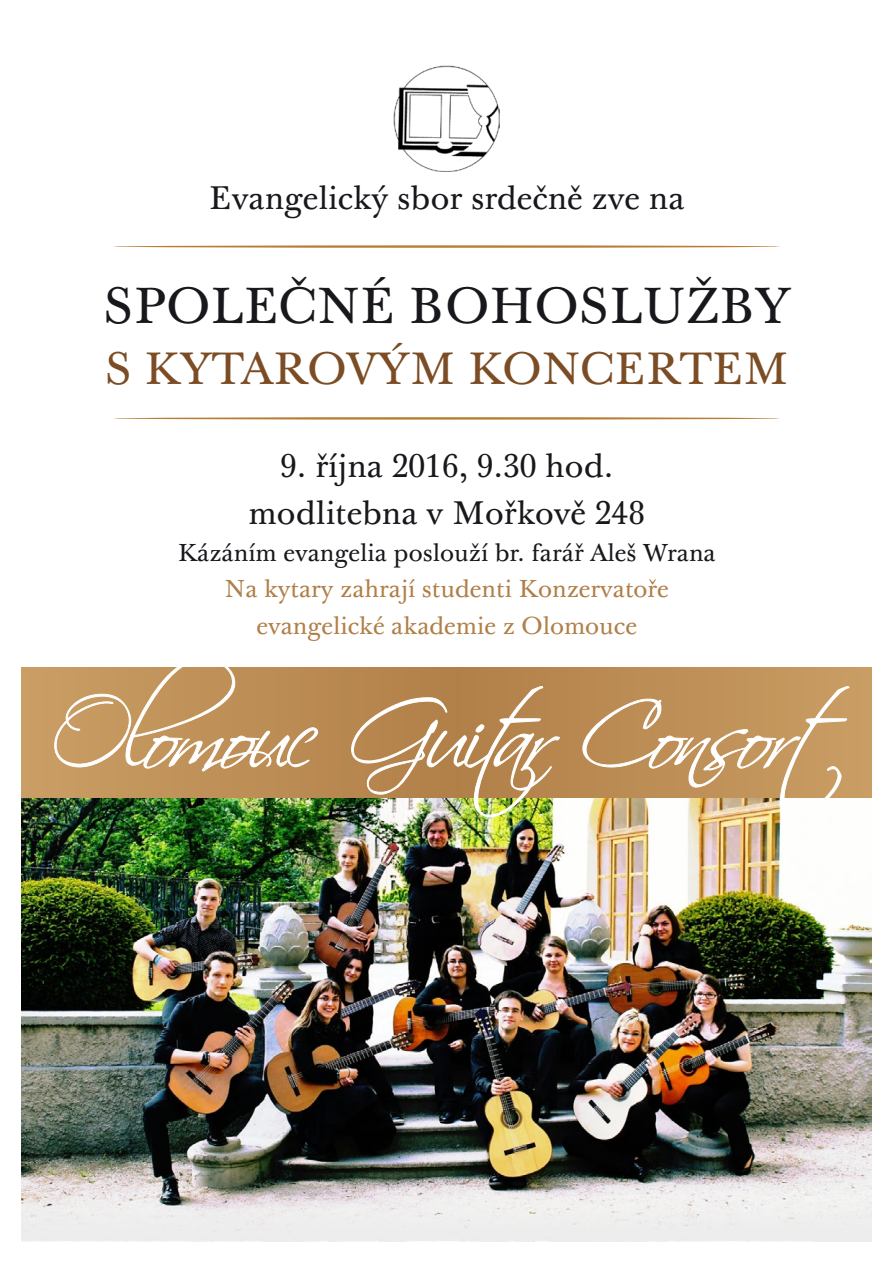
<style>
.page{position:relative;width:893px;height:1263px;background:#fff}
.page>*{position:absolute;margin:0;border:0;box-sizing:border-box;transform-origin:0 0}
.t1{font:500 90.3px "Scriptina";letter-spacing:-.075em;color:#fff}
.t2{font:49.65px "Baskerville Tx N";color:#1a171c}
.t3{font:44.4px "Baskerville Tx N";color:#7c4d25}
.t4{font:31.95px/46.3px "Baskerville Tx N";color:#1a171c;text-align:center}
.t5{font:24px/36.8px "Baskerville Tx N";color:#b07f48;text-align:center}
.t6{font:24px "Baskerville Tx N";color:#1a171c}
</style>
<div class="page">
<hr style="left:113px;top:245px;width:667px;height:3px;background:#b67d33;border-radius:50%">
<hr style="left:113px;top:417px;width:667px;height:3px;background:#b67d33;border-radius:50%">
<img style="left:394px;top:65px;width:106px;height:106px">
<svg style="left:21px;top:668px;width:851px;height:131px;background:#bd9057"></svg>
<img style="left:21px;top:799px;width:851px;height:443px">
<svg style="left:54px;top:667px;width:264px;height:105px;background:#c59b67"></svg>
<img style="left:351px;top:686px;width:209px;height:131px">
<svg style="left:582px;top:686px;width:268px;height:131px;background:#c9a270"></svg>
<p class="t4" style="left:209px;top:177px;width:477px">Evangelický sbor srdečně zve na</p>
<h2 class="t2" style="left:103px;top:277px;width:690px">SPOLEČNÉ BOHOSLUŽBY</h2>
<h3 class="t3" style="left:105px;top:343px;width:686px">S KYTAROVÝM KONCERTEM</h3>
<p class="t4" style="left:249px;top:445px;width:398px">9. října 2016, 9.30 hod. modlitebna v Mořkově 248</p>
<p class="t6" style="left:178px;top:538px;width:539px">Kázáním evangelia poslouží br. farář Aleš Wrana</p>
<p class="t5" style="left:225px;top:572px;width:446px">Na kytary zahrají studenti Konzervatoře evangelické akademie z Olomouce</p>
<h1 class="t1" style="left:51px;top:683px;width:800px">Olomouc Guitar Consort</h1>
</div>
